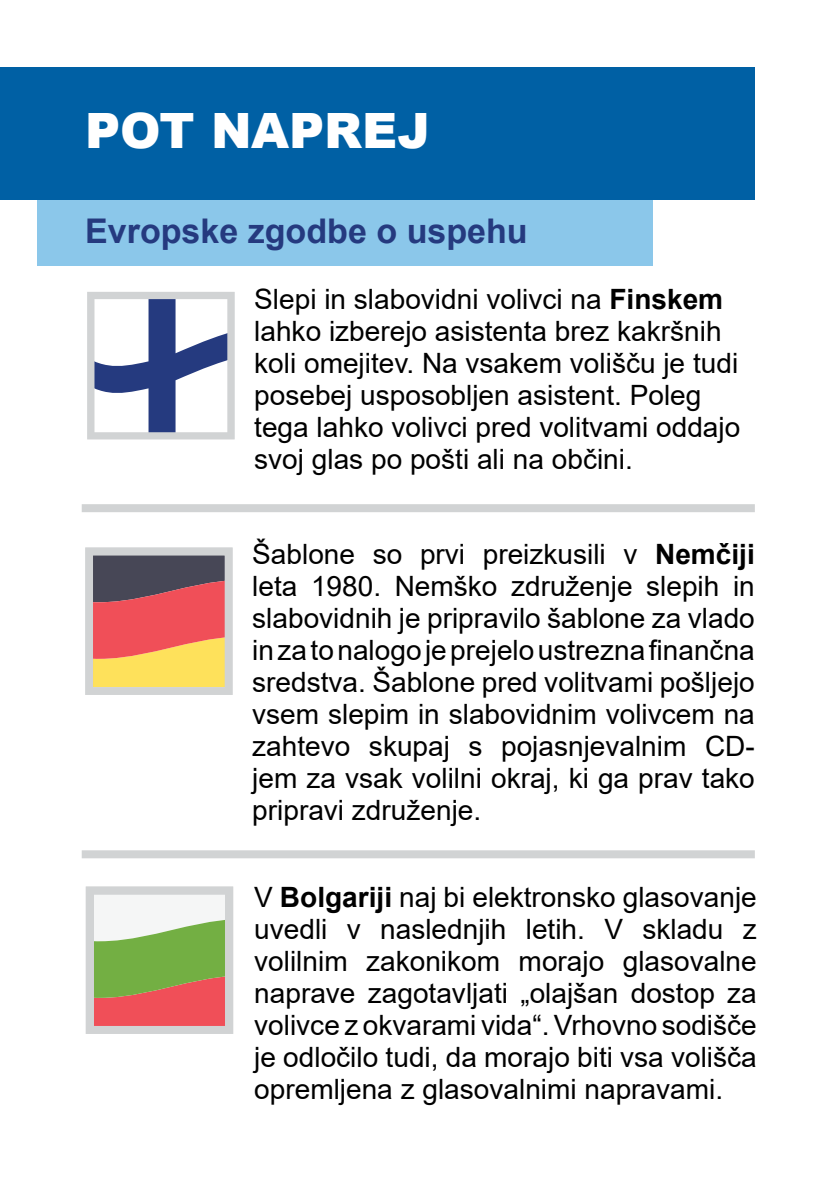
<style>
.page{position:relative;width:840px;height:1191px;background:#fff}
.page>*{position:absolute;margin:0;border:0;box-sizing:border-box;transform-origin:0 0}
.Heading2{font:900 48.6px "Arial";color:#fff}
.Heading3{font:700 34px "Arial";color:#253a7f}
.Paragraph_Style_1{font:28px/32px "Arial";color:#000;text-align:justify}
.s1{font-weight:700}
</style>
<div class="page">
<div style="left:37px;top:96px;width:615px;height:169px;background:#8bc7ea"></div>
<div style="left:0;top:67px;width:754px;height:132px;background:#0060a4"></div>
<svg style="left:87px;top:292px;width:147px;height:147px"></svg>
<svg style="left:85px;top:547px;width:147px;height:148px"></svg>
<svg style="left:86px;top:886px;width:147px;height:148px"></svg>
<div style="left:82px;top:504px;width:672px;height:8px;background:#d1d3d4"></div>
<div style="left:82px;top:850px;width:672px;height:8px;background:#d1d3d4"></div>
<h2 class="Heading2" style="left:85px;top:95px;width:346px">POT NAPREJ</h2>
<h3 class="Heading3" style="left:85px;top:207px;width:444px">Evropske zgodbe o uspehu</h3>
<p class="Paragraph_Style_1" style="left:254px;top:282px;width:487px;text-align:left">Slepi in slabovidni volivci na <span class="s1">Finskem </span>lahko izberejo asistenta brez kakršnih koli omejitev. Na vsakem volišču je tudi posebej usposobljen asistent. Poleg tega lahko volivci pred volitvami oddajo svoj glas po pošti ali na občini.</p>
<p class="Paragraph_Style_1" style="left:252px;top:537px;width:504px">Šablone so prvi preizkusili v <span class="s1">Nemčiji </span>leta 1980. Nemško združenje slepih in slabovidnih je pripravilo šablone za vlado in za to nalogo je prejelo ustrezna finančna sredstva. Šablone pred volitvami pošljejo vsem slepim in slabovidnim volivcem na zahtevo skupaj s pojasnjevalnim CD&shy;jem za vsak volilni okraj, ki ga prav tako pripravi združenje.</p>
<p class="Paragraph_Style_1" style="left:254px;top:881px;width:504px">V <span class="s1">Bolgariji</span> naj bi elektronsko glasovanje uvedli v naslednjih letih. V skladu z volilnim zakonikom morajo glasovalne naprave zagotavljati „olajšan dostop za volivce z okvarami vida“. Vrhovno sodišče je odločilo tudi, da morajo biti vsa volišča opremljena z glasovalnimi napravami.</p>
</div>
